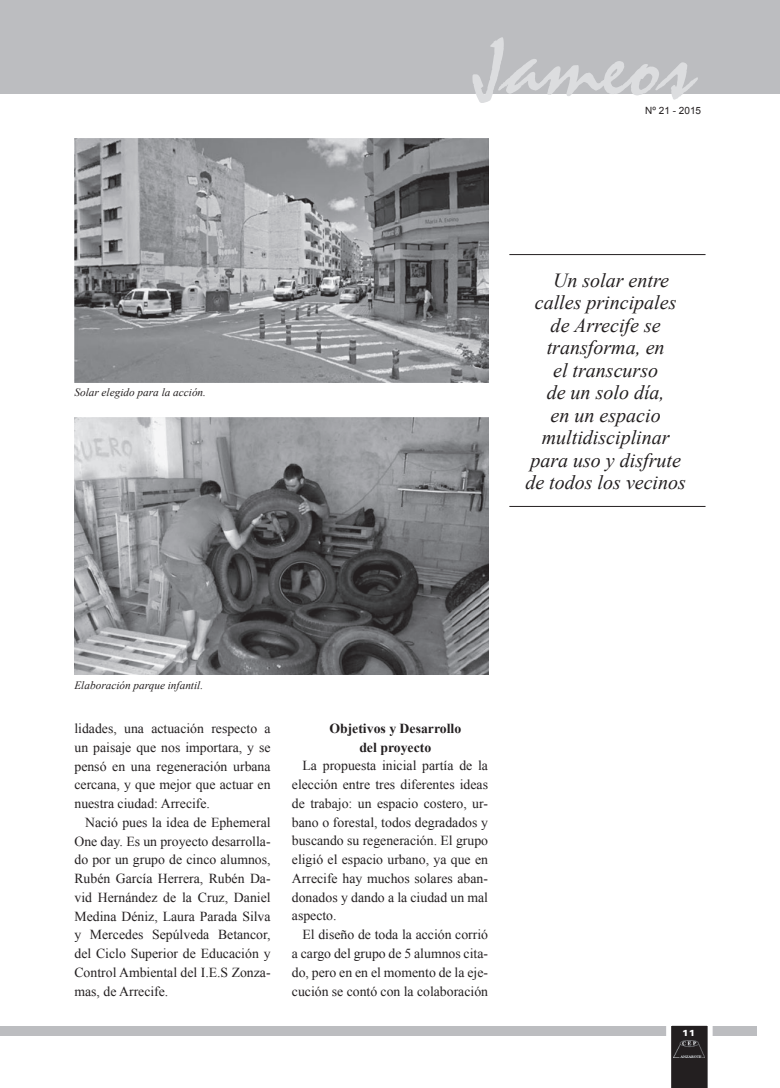
<style>
.page{position:relative;width:780px;height:1088px;background:#fff}
.page>*{position:absolute;margin:0;border:0;box-sizing:border-box;transform-origin:0 0}
.t1{font:90px "Staccato 222 BT";color:#dcdddf}
.t2{font:italic 20px/22.5px "Times New Roman";color:#231f20;text-align:center}
.t3{font:13.75px/18.8px "Times New Roman";color:#231f20;text-align:justify}
.t4{font:700 13.75px/18.8px "Times New Roman";color:#231f20;text-align:center}
.t5{font:italic 11.25px "Times New Roman";color:#231f20}
.t6{font:10px "Arial";color:#231f20}
.t7{font:900 expanded 8.75px "Zurich BT";color:#fff}
</style>
<div class="page">
<div style="left:0;top:1026px;width:18px;height:10px;background:#bcbdc0"></div>
<div style="left:0;top:0;width:18px;height:93px;background:#bcbdc0"></div>
<div style="left:18px;top:1026px;width:738px;height:10px;background:#bcbdc0"></div>
<div style="left:18px;top:0;width:762px;height:93px;background:#bcbdc0"></div>
<svg style="left:666px;top:1025px;width:46px;height:63px"></svg>
<img style="left:673px;top:1040px;width:31px;height:18px">
<img style="left:74px;top:417px;width:414px;height:258px">
<img style="left:74px;top:138px;width:414px;height:245px">
<hr style="left:509px;top:254px;width:196px;height:1px;background:#231f20">
<hr style="left:509px;top:506px;width:196px;height:1px;background:#231f20">
<p class="t5" style="left:74px;top:384px;width:133px">Solar elegido para la acción.</p>
<h1 class="t1" style="left:472px;top:17px;width:223px">Jameos</h1>
<p class="t6" style="left:645px;top:104px;width:57px">Nº 21 - 2015</p>
<h2 class="t2" style="left:525px;top:268px;width:162px">Un solar entre calles principales de Arrecife se transforma, en<br>el transcurso<br>de un solo día,<br>en un espacio multidisciplinar para uso y disfrute de todos los vecinos</h2>
<p class="t5" style="left:74px;top:678px;width:130px">Elaboración parque infantil.</p>
<p class="t3" style="left:74px;top:719px;width:198px">lidades, una actuación respecto a un paisaje que nos importara, y se pensó en una regeneración urbana cercana, y que mejor que actuar en nuestra ciudad: Arrecife.</p>
<p class="t3" style="left:74px;top:812px;width:198px;text-indent:11px">Nació pues la idea de Ephemeral One day. Es un proyecto desarrolla&shy;do por un grupo de cinco alumnos, Rubén García Herrera, Rubén Da&shy;vid Hernández de la Cruz, Daniel Medina Déniz, Laura Parada Silva y Mercedes Sepúlveda Betancor, del Ciclo Superior de Educación y Control Ambiental del I.E.S Zonza&shy;mas, de Arrecife.</p>
<p class="t4" style="left:329px;top:718px;width:133px">Objetivos y Desarrollo del proyecto</p>
<p class="t3" style="left:292px;top:756px;width:198px;text-indent:11px">La propuesta inicial partía de la elección entre tres diferentes ideas de trabajo: un espacio costero, ur&shy;bano o forestal, todos degradados y buscando su regeneración. El grupo eligió el espacio urbano, ya que en Arrecife hay muchos solares aban&shy;donados y dando a la ciudad un mal aspecto.</p>
<p class="t3" style="left:292px;top:925px;width:198px;text-indent:11px">El diseño de toda la acción corrió a cargo del grupo de 5 alumnos cita&shy;do, pero en en el momento de la eje&shy;cución se contó con la colaboración</p>
<p class="t7" style="left:682px;top:1027px;width:15px">11</p>
</div>
